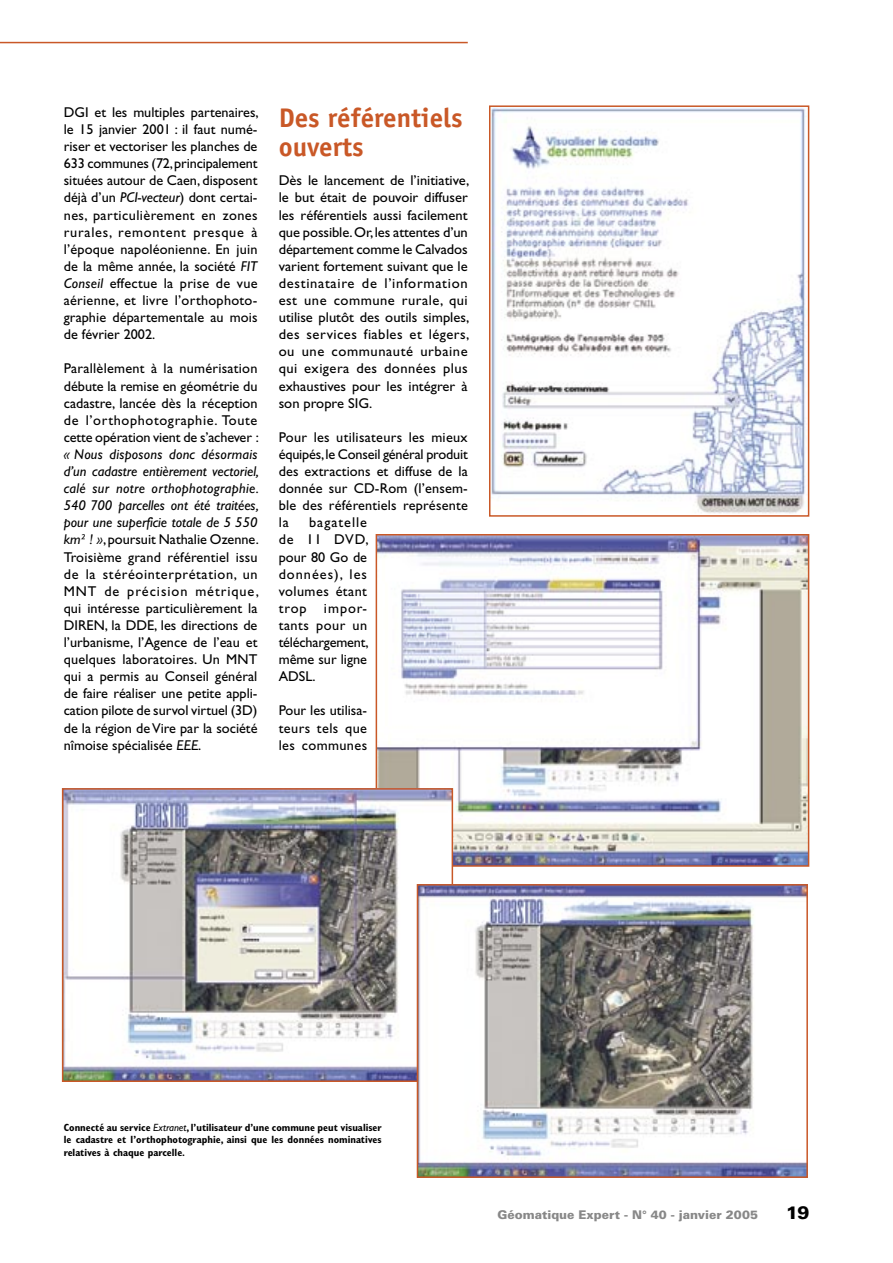
<style>
.page{position:relative;width:893px;height:1263px;background:#fff}
.page>*{position:absolute;margin:0;border:0;box-sizing:border-box;transform-origin:0 0}
.sous-titre{font:700 27px/28.8px "Officina Sans";color:#c95827}
.t1{font:900 18px "Univers";color:#000}
.Texte{font:14.25px/17.1px "Gill Sans";color:#000;text-align:justify}
.t2{font:900 12px "Univers";color:#888}
.Légende{font:700 condensed 10.5px/12.6px "Gill Sans";color:#000;text-align:justify}
.s1{font-style:italic}
.s2{font-weight:400;font-style:italic;font-stretch:normal}
</style>
<div class="page">
<hr style="left:0;top:42px;width:468px;height:1px;background:#c95827">
<img style="left:492px;top:108px;width:314px;height:406px">
<div style="left:489px;top:105px;width:320px;height:412px;border:2px solid #c95827"></div>
<img style="left:379px;top:537px;width:427px;height:327px">
<div style="left:376px;top:534px;width:433px;height:333px;border:2px solid #c95827"></div>
<img style="left:65px;top:791px;width:385px;height:288px">
<div style="left:62px;top:788px;width:391px;height:294px;border:2px solid #c95827"></div>
<img style="left:420px;top:887px;width:385px;height:288px">
<div style="left:417px;top:884px;width:391px;height:294px;border:2px solid #c95827"></div>
<p class="Texte" style="left:64px;top:104px;width:196px">DGI et les multiples partenaires, le 15 janvier 2001 : il faut numé&shy;riser et vectoriser les planches de 633 communes (72, principalement situées autour de Caen, disposent déjà d’un <span class="s1">PCI-vecteur</span>) dont certai&shy;nes, particulièrement en zones rurales, remontent presque à l’époque napoléonienne. En juin de la même année, la société <span class="s1">FIT Conseil</span> effectue la prise de vue aérienne, et livre l’orthophoto&shy;graphie départementale au mois de février 2002.</p>
<p class="Texte" style="left:64px;top:360px;width:197px">Parallèlement à la numérisation débute la remise en géométrie du cadastre, lancée dès la réception de l’orthophotographie. Toute cette opération vient de s’achever : <span class="s1">« Nous disposons donc désormais d’un cadastre entièrement vectoriel, calé sur notre orthophotographie.<br>540 700 parcelles ont été traitées, pour une superficie totale de 5 550 km² ! »</span>, poursuit Nathalie Ozenne.<br>Troisième grand référentiel issu de la stéréointerprétation, un MNT de précision métrique, qui intéresse particulièrement la DIREN, la DDE, les directions de l’urbanisme, l’Agence de l’eau et quelques laboratoires. Un MNT qui a permis au Conseil général de faire réaliser une petite appli&shy;cation pilote de survol virtuel (3D) de la région de Vire par la société nîmoise spécialisée <span class="s1">EEE</span>.</p>
<p class="sous-titre" style="left:279px;top:103px;width:186px">Des référentiels ouverts</p>
<p class="Texte" style="left:279px;top:172px;width:192px;text-align:left">Dès le lancement de l’initiative, le but était de pouvoir diffuser les référentiels aussi facilement que possible. Or, les attentes d’un département comme le Calvados varient fortement suivant que le destinataire de l’information est une commune rurale, qui utilise plutôt des outils simples, des services fiables et légers, ou une communauté urbaine qui exigera des données plus exhaustives pour les intégrer à son propre SIG.</p>
<p class="Texte" style="left:279px;top:429px;width:191px">Pour les utilisateurs les mieux équipés, le Conseil général produit des extractions et diffuse de la donnée sur CD-Rom (l’ensem&shy;ble des référentiels représente la</p>
<p class="Texte" style="left:279px;top:514px;width:91px;text-indent:30px">bagatelle de 11 DVD, pour 80 Go de données), les volumes étant trop impor&shy;tants pour un téléchargement, même sur ligne ADSL.</p>
<p class="Texte" style="left:279px;top:702px;width:90px">Pour les utilisa&shy;teurs tels que les communes</p>
<p class="Légende" style="left:64px;top:1121px;width:319px">Connecté au service <span class="s2">Extranet</span>, l’utilisateur d’une commune peut visualiser le cadastre et l’orthophotographie, ainsi que les données nominatives relatives à chaque parcelle.</p>
<p class="t2" style="left:497px;top:1207px;width:262px">Géomatique Expert - N° 40 - janvier 2005</p>
<p class="t1" style="left:786px;top:1201px;width:25px">19</p>
</div>
